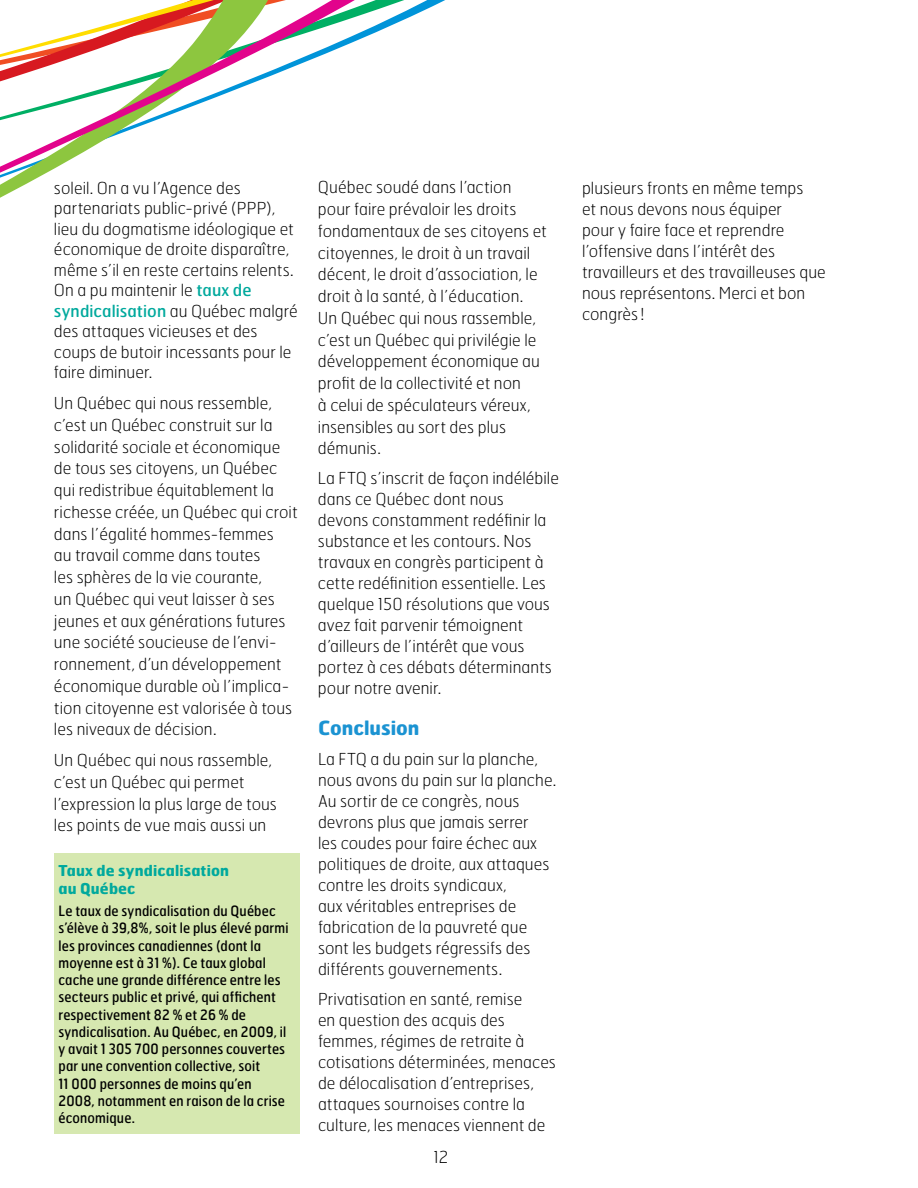
<style>
.page{position:relative;width:918px;height:1188px;background:#fff}
.page>*{position:absolute;margin:0;border:0;box-sizing:border-box;transform-origin:0 0}
.t1{font:700 19.5px "Hermes";color:#1b93d2}
.t2{font:100 16.5px/21px "Hermes";letter-spacing:.005em;color:#000}
.t3{font:700 15px/18px "Hermes";letter-spacing:.01em;color:#00a99d}
.t4{font:14.25px/17.2px "Hermes";letter-spacing:.015em;color:#000;scale:.9 1}
.s1{font-weight:400;color:#00a99d}
</style>
<div class="page">
<svg style="left:0;top:0;width:445px;height:198px"></svg>
<div style="left:54px;top:853px;width:246px;height:281px;background:#d6e8b0"></div>
<p class="t2" style="left:54px;top:177px;width:245px;line-height:20.5px">soleil. On a vu l’Agence des partenariats public-privé (PPP), lieu du dogmatisme idéologique et économique de droite disparaître, même s’il en reste certains relents.<br>On a pu maintenir le <span class="s1">taux de syndicalisation</span> au Québec malgré des attaques vicieuses et des coups de butoir incessants pour le faire diminuer.</p>
<p class="t2" style="left:54px;top:392px;width:245px;line-height:21.8px">Un Québec qui nous ressemble, c’est un Québec construit sur la solidarité sociale et économique de tous ses citoyens, un Québec qui redistribue équitablement la richesse créée, un Québec qui croit dans l’égalité hommes-femmes<br>au travail comme dans toutes<br>les sphères de la vie courante,<br>un Québec qui veut laisser à ses jeunes et aux générations futures une société soucieuse de l’envi&shy;ronnement, d’un développement économique durable où l’implica&shy;tion citoyenne est valorisée à tous les niveaux de décision.</p>
<p class="t2" style="left:54px;top:749px;width:225px;line-height:21.8px">Un Québec qui nous rassemble, c’est un Québec qui permet l’expression la plus large de tous les points de vue mais aussi un</p>
<p class="t3" style="left:58px;top:861px;width:172px">Taux de syndicalisation au Québec</p>
<p class="t4" style="left:58px;top:902px;width:257px">Le taux de syndicalisation du Québec s’élève à 39,8%, soit le plus élevé parmi les provinces canadiennes (dont la moyenne est à 31 %). Ce taux global cache une grande différence entre les secteurs public et privé, qui affichent respectivement 82 % et 26 % de syndicalisation. Au Québec, en 2009, il y avait 1 305 700 personnes couvertes par une convention collective, soit<br>11 000 personnes de moins qu’en 2008, notamment en raison de la crise économique.</p>
<p class="t2" style="left:318px;top:176px;width:230px;line-height:21.8px">Québec soudé dans l’action pour faire prévaloir les droits fondamentaux de ses citoyens et citoyennes, le droit à un travail décent, le droit d’association, le droit à la santé, à l’éducation.<br>Un Québec qui nous rassemble, c’est un Québec qui privilégie le développement économique au profit de la collectivité et non<br>à celui de spéculateurs véreux, insensibles au sort des plus démunis.</p>
<p class="t2" style="left:318px;top:468px;width:242px">La FTQ s’inscrit de façon indélébile dans ce Québec dont nous<br>devons constamment redéfinir la substance et les contours. Nos travaux en congrès participent à cette redéfinition essentielle. Les quelque 150 résolutions que vous avez fait parvenir témoignent d’ailleurs de l’intérêt que vous portez à ces débats déterminants pour notre avenir.</p>
<p class="t1" style="left:318px;top:715px;width:103px">Conclusion</p>
<p class="t2" style="left:318px;top:748px;width:240px">La FTQ a du pain sur la planche, nous avons du pain sur la planche.<br>Au sortir de ce congrès, nous devrons plus que jamais serrer<br>les coudes pour faire échec aux politiques de droite, aux attaques contre les droits syndicaux,<br>aux véritables entreprises de fabrication de la pauvreté que sont les budgets régressifs des différents gouvernements.</p>
<p class="t2" style="left:318px;top:988px;width:240px">Privatisation en santé, remise<br>en question des acquis des femmes, régimes de retraite à cotisations déterminées, menaces de délocalisation d’entreprises, attaques sournoises contre la culture, les menaces viennent de</p>
<p class="t2" style="left:433px;top:1146px;width:17px">12</p>
<p class="t2" style="left:582px;top:177px;width:245px">plusieurs fronts en même temps<br>et nous devons nous équiper<br>pour y faire face et reprendre l’offensive dans l’intérêt des travailleurs et des travailleuses que nous représentons. Merci et bon congrès !</p>
</div>
